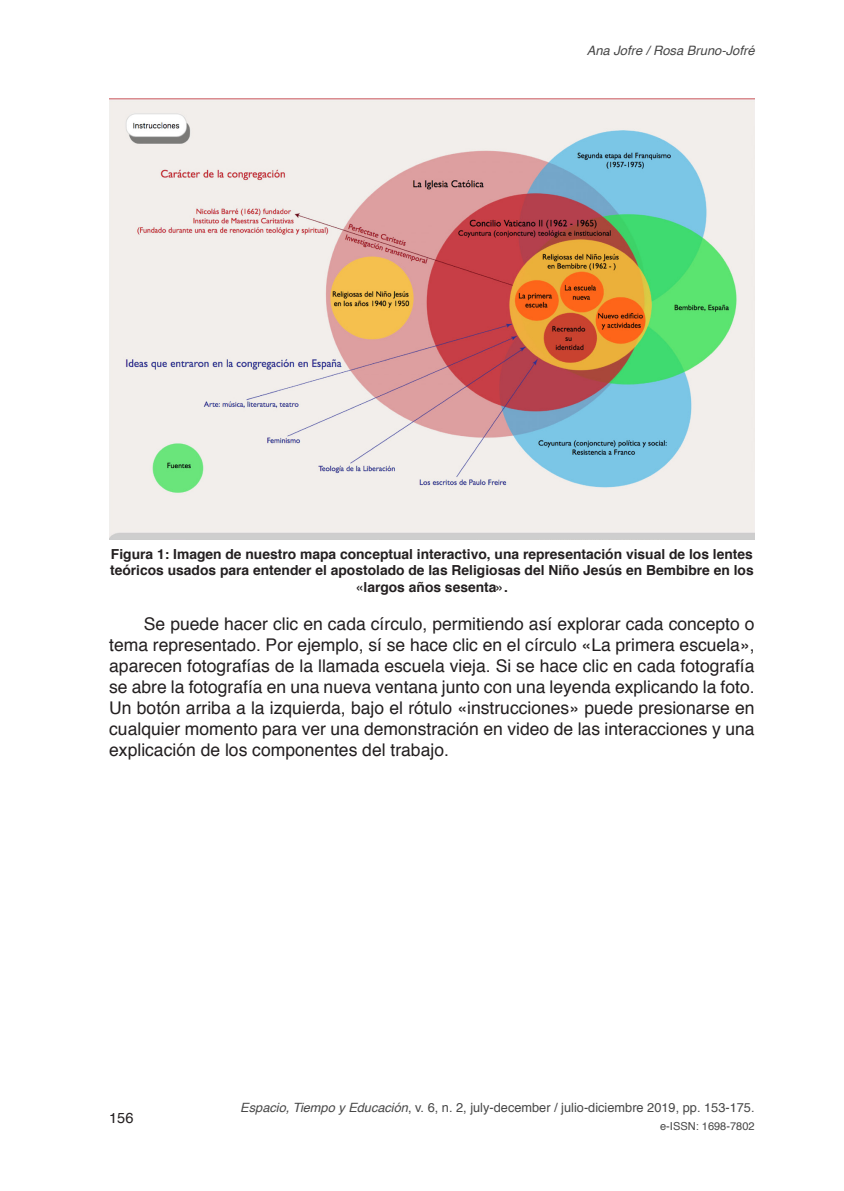
<style>
.page{position:relative;width:844px;height:1191px;background:#fff}
.page>*{position:absolute;margin:0;border:0;box-sizing:border-box;transform-origin:0 0}
.Cuerpo_de_texto{font:17.5px/21px "Helvetica";color:#231f20;text-align:justify}
.t1{font:14.53px "Helvetica";color:#231f20}
.pie_img_tabla{font:700 13.83px/16.6px "Helvetica";color:#231f20;text-align:center}
.t2{font:italic 12.95px "Helvetica";color:#474747}
.t3{font:12.78px "Helvetica";color:#474747}
.t4{font:11.03px "Helvetica";color:#474747}
.s1{font-style:italic}
</style>
<div class="page">
<img style="left:109px;top:99px;width:645px;height:440px">
<p class="t2" style="left:586px;top:40px;width:169px">Ana Jofre / Rosa Bruno-Jofré</p>
<p class="pie_img_tabla" style="left:110px;top:546px;width:645px">Figura 1: Imagen de nuestro mapa conceptual interactivo, una representación visual de los lentes teóricos usados para entender el apostolado de las Religiosas del Niño Jesús en Bembibre en los «largos años sesenta».</p>
<p class="Cuerpo_de_texto" style="left:109px;top:614px;width:646px;text-indent:35px">Se puede hacer clic en cada círculo, permitiendo así explorar cada concepto o tema representado. Por ejemplo, sí se hace clic en el círculo «La primera escuela», aparecen fotografías de la llamada escuela vieja. Si se hace clic en cada fotografía se abre la fotografía en una nueva ventana junto con una leyenda explicando la foto.<br>Un botón arriba a la izquierda, bajo el rótulo «instrucciones» puede presionarse en cualquier momento para ver una demonstración en video de las interacciones y una explicación de los componentes del trabajo.</p>
<p class="t1" style="left:109px;top:1106px;width:26px">156</p>
<p class="t3" style="left:240px;top:1097px;width:515px"><span class="s1">Espacio, Tiempo y Educación</span>, v. 6, n. 2, july-december / julio-diciembre 2019, pp. 153-175.</p>
<p class="t4" style="left:660px;top:1117px;width:96px">e-ISSN: 1698-7802</p>
</div>
